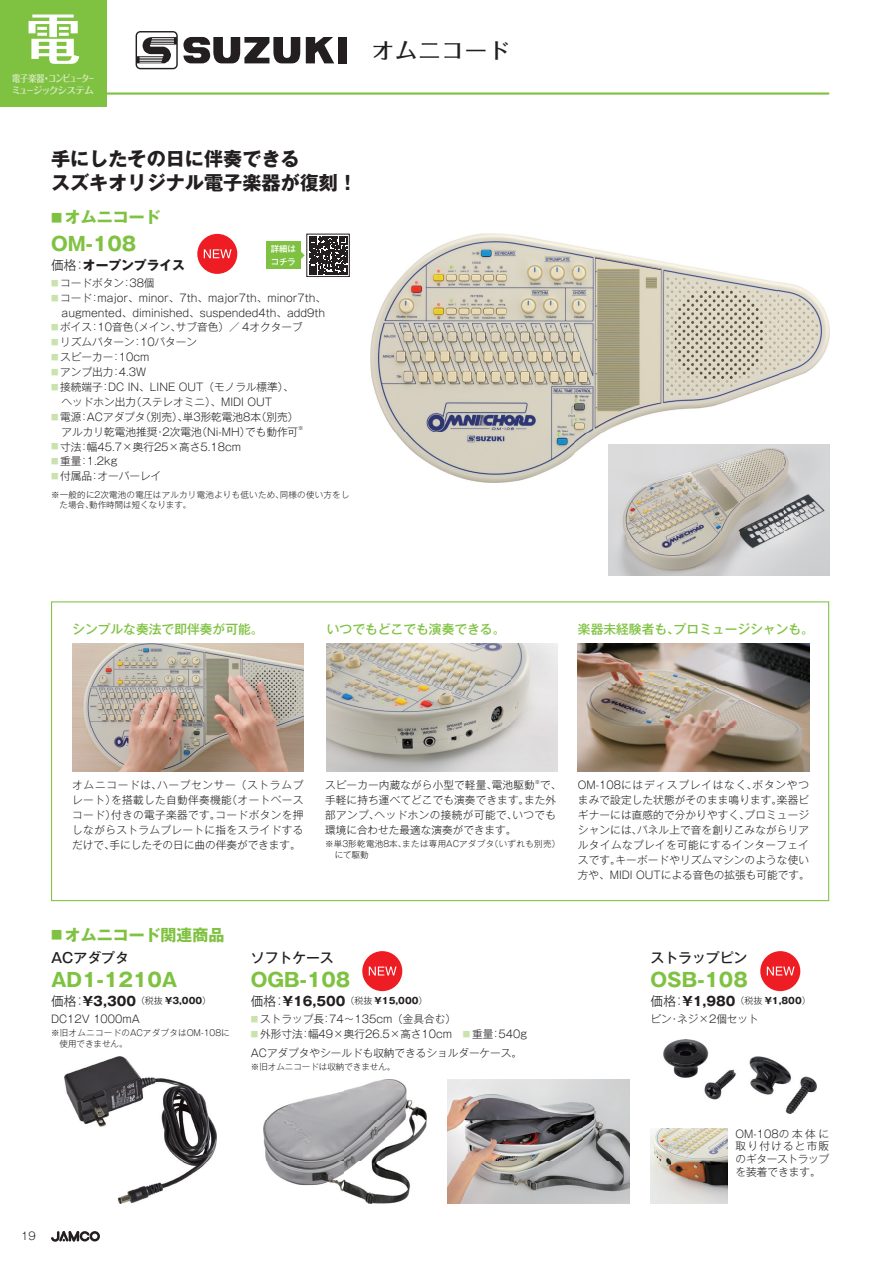
<style>
.page{position:relative;width:893px;height:1263px;background:#fff}
.page>*{position:absolute;margin:0;border:0;box-sizing:border-box;transform-origin:0 0}
.t1{font:700 55.35px "Folk Pro";color:#fff}
.t2{font:500 22.35px "Folk Pro";letter-spacing:.04em;color:#231f20}
.t3{font:700 19.2px "Gothic MB101 Pr 6 N";color:#7fc241}
.t4{font:700 19.2px/24.5px "Gothic MB101 Pr 6 N";color:#231f20}
.t5{font:700 15.9px "Gothic MB101 Pr 6 N";color:#7fc241}
.t6{font:500 13.8px "Gothic MB101 Pr 6 N";color:#231f20}
.t7{font:700 12.75px "Gothic MB101 Pr 6 N";color:#231f20}
.t8{font:500 12.75px "Gothic MB101 Pr 6 N";color:#7fc241}
.t9{font:300 10.65px/14.9px "Gothic MB101 Pr 6 N";color:#231f20;text-align:justify}
.t10{font:700 9.6px "Folk Pro";letter-spacing:-.1em;color:#d6e9c0;scale:.85 1}
.t11{font:700 9.6px "Folk Pro";letter-spacing:-.1em;color:#d6e9c0}
.t12{font:300 8.55px/10.6px "Gothic MB101 Pr 6 N";letter-spacing:.03em;color:#231f20}
.t13{font:300 8.55px/10.6px "Gothic MB101 Pr 6 N";color:#231f20}
.t14{font:500 8.55px/12.8px "Gothic MB101 Pr 6 N";letter-spacing:-.03em;color:#fff}
.t15{font:300 5.25px "Gothic MB101 Pr 6 N";color:#231f20}
.s1{font-size:11.1px}
.s2{font-weight:300}
.s3{font-size:7.5px;color:#cae2ae}
.s4{font-weight:300;font-size:9px}
.s5{font-size:9px}
</style>
<div class="page">
<hr style="left:106px;top:92px;width:723px;height:3px;background:#7fc241">
<div style="left:0;top:0;width:106px;height:106px;background:#7fc241"></div>
<svg style="left:306px;top:37px;width:28px;height:26px"></svg>
<div style="left:338px;top:37px;width:8px;height:26px;background:#231f20"></div>
<svg style="left:136px;top:31px;width:164px;height:38px"></svg>
<img style="left:371px;top:234px;width:407px;height:248px">
<img style="left:778px;top:282px;width:51px;height:102px">
<img style="left:263px;top:1080px;width:164px;height:123px">
<div style="left:197px;top:234px;width:40px;height:40px;background:#ee1d23;border-radius:50%"></div>
<svg style="left:204px;top:249px;width:28px;height:9px"></svg>
<div style="left:362px;top:951px;width:40px;height:40px;background:#ee1d23;border-radius:50%"></div>
<svg style="left:369px;top:966px;width:28px;height:9px"></svg>
<div style="left:760px;top:951px;width:40px;height:40px;background:#ee1d23;border-radius:50%"></div>
<svg style="left:767px;top:966px;width:28px;height:9px"></svg>
<img style="left:64px;top:1056px;width:152px;height:147px">
<img style="left:608px;top:444px;width:221px;height:132px">
<img style="left:327px;top:644px;width:231px;height:127px">
<img style="left:448px;top:1080px;width:181px;height:123px">
<img style="left:72px;top:644px;width:231px;height:127px">
<img style="left:578px;top:644px;width:231px;height:127px">
<img style="left:663px;top:1039px;width:153px;height:74px">
<img style="left:651px;top:1128px;width:76px;height:75px">
<svg style="left:266px;top:234px;width:84px;height:43px"></svg>
<svg style="left:51px;top:1231px;width:49px;height:11px"></svg>
<h1 class="t1" style="left:26px;top:-9px;width:57px">電</h1>
<p class="t11" style="left:11px;top:82px;width:85px">ミュージックシステム</p>
<p class="t10" style="left:12px;top:70px;width:98px">電子楽器・コンピューター</p>
<h3 class="t4" style="left:51px;top:146px;width:308px">手にしたその日に伴奏できる<br>スズキオリジナル電子楽器が復刻！</h3>
<h3 class="t5" style="left:51px;top:204px;width:111px"><span class="s1">■</span> オムニコード</h3>
<h3 class="t3" style="left:51px;top:227px;width:87px">OM-108</h3>
<p class="t7" style="left:51px;top:254px;width:135px"><span class="s2">価格：</span>オープンプライス</p>
<p class="t9" style="left:51px;top:274px;width:105px"><span class="s3">■</span> コードボタン：38個</p>
<p class="t9" style="left:51px;top:289px;width:277px;text-align:right"><span class="s3">■</span> コード：major、minor、7th、major7th、minor7th、augmented、diminished、suspended4th、add9th</p>
<p class="t9" style="left:51px;top:319px;width:253px"><span class="s3">■</span> ボイス：10音色（メイン、サブ音色）／ 4オクターブ</p>
<p class="t9" style="left:51px;top:334px;width:148px"><span class="s3">■</span> リズムパターン：10パターン</p>
<p class="t9" style="left:51px;top:349px;width:100px"><span class="s3">■</span> スピーカー：10cm</p>
<p class="t9" style="left:51px;top:364px;width:97px"><span class="s3">■</span> アンプ出力：4.3W</p>
<p class="t9" style="left:62px;top:379px;width:234px;text-indent:-11px"><span class="s3">■</span> 接続端子：DC IN、LINE OUT（モノラル標準）、ヘッドホン出力（ステレオミニ）、MIDI OUT</p>
<p class="t9" style="left:51px;top:408px;width:249px;text-align:right"><span class="s3">■</span> 電源：ACアダプタ（別売）、単3形乾電池8本（別売）アルカリ乾電池推奨・2次電池（Ni-MH）でも動作可</p>
<p class="t14" style="left:271px;top:242px;width:27px">詳細はコチラ</p>
<p class="t15" style="left:298px;top:424px;width:7px">※</p>
<p class="t9" style="left:51px;top:438px;width:191px"><span class="s3">■</span> 寸法：幅45.7×奥行25×高さ5.18cm</p>
<p class="t9" style="left:51px;top:453px;width:68px"><span class="s3">■</span> 重量：1.2kg</p>
<p class="t9" style="left:51px;top:468px;width:112px"><span class="s3">■</span> 付属品：オーバーレイ</p>
<p class="t12" style="left:60px;top:488px;width:292px;text-indent:-9px">※一般的に2次電池の電圧はアルカリ電池よりも低いため、同様の使い方をした場合、動作時間は短くなります。</p>
<h2 class="t2" style="left:372px;top:31px;width:140px">オムニコード</h2>
<p class="t8" style="left:72px;top:618px;width:193px">シンプルな奏法で即伴奏が可能。</p>
<p class="t8" style="left:327px;top:618px;width:180px">いつでもどこでも演奏できる。</p>
<p class="t8" style="left:578px;top:618px;width:237px">楽器未経験者も、プロミュージシャンも。</p>
<p class="t9" style="left:72px;top:777px;width:233px">オムニコードは、ハープセンサー（ストラムプレート）を搭載した自動伴奏機能（オートベースコード）付きの電子楽器です。コードボタンを押しながらストラムプレートに指をスライドするだけで、手にしたその日に曲の伴奏ができます。</p>
<p class="t9" style="left:325px;top:777px;width:211px">スピーカー内蔵ながら小型で軽量、電池駆動</p>
<p class="t15" style="left:535px;top:777px;width:7px">※</p>
<p class="t9" style="left:325px;top:777px;width:238px;text-align:left;text-indent:215px">で、手軽に持ち運べてどこでも演奏できます。また外部アンプ、ヘッドホンの接続が可能で、いつでも環境に合わせた最適な演奏ができます。</p>
<p class="t12" style="left:335px;top:838px;width:227px;text-indent:-10px">※単3形乾電池8本、または専用ACアダプタ（いずれも別売）にて駆動</p>
<h3 class="t5" style="left:51px;top:921px;width:175px"><span class="s1">■</span> オムニコード関連商品</h3>
<p class="t6" style="left:51px;top:946px;width:79px">ACアダプタ</p>
<h3 class="t3" style="left:51px;top:964px;width:128px">AD1-1210A</h3>
<p class="t7" style="left:51px;top:990px;width:162px"><span class="s2">価格：</span>¥3,300<span class="s4">（税抜</span> <span class="s5">¥3,000</span><span class="s4">）</span></p>
<p class="t9" style="left:51px;top:1011px;width:90px">DC12V 1000mA</p>
<p class="t13" style="left:60px;top:1027px;width:172px;text-indent:-9px">※旧オムニコードのACアダプタはOM-108に使用できません。</p>
<p class="t6" style="left:251px;top:946px;width:84px">ソフトケース</p>
<h3 class="t3" style="left:251px;top:964px;width:101px">OGB-108</h3>
<p class="t7" style="left:251px;top:990px;width:178px"><span class="s2">価格：</span>¥16,500<span class="s4">（税抜</span> <span class="s5">¥15,000</span><span class="s4">）</span></p>
<p class="t9" style="left:251px;top:1011px;width:207px"><span class="s3">■</span> ストラップ長：74～135cm（金具合む）</p>
<p class="t9" style="left:251px;top:1023px;width:278px;line-height:19.2px"><span class="s3">■</span> 外形寸法：幅49×奥行26.5×高さ10cm　<span class="s3">■</span> 重量：540g<br>ACアダプタやシールドも収納できるショルダーケース。</p>
<p class="t13" style="left:251px;top:1061px;width:146px">※旧オムニコードは収納できません。</p>
<p class="t9" style="left:578px;top:777px;width:233px">OM-108にはディスプレイはなく、ボタンやつまみで設定した状態がそのまま鳴ります。楽器ビギナーには直感的で分かりやすく、プロミュージシャンには、パネル上で音を創りこみながらリアルタイムなプレイを可能にするインターフェイスです。キーボードやリズムマシンのような使い方や、MIDI OUTによる音色の拡張も可能です。</p>
<p class="t6" style="left:651px;top:946px;width:98px">ストラップピン</p>
<h3 class="t3" style="left:651px;top:964px;width:99px">OSB-108</h3>
<p class="t7" style="left:651px;top:990px;width:162px"><span class="s2">価格：</span>¥1,980<span class="s4">（税抜</span> <span class="s5">¥1,800</span><span class="s4">）</span></p>
<p class="t9" style="left:651px;top:1011px;width:110px">ピン・ネジ×2個セット</p>
<p class="t9" style="left:21px;top:1228px;width:16px">19</p>
<p class="t9" style="left:736px;top:1126px;width:95px;line-height:12.8px">OM-108の本体に取り付けると市販のギターストラップを装着できます。</p>
</div>
